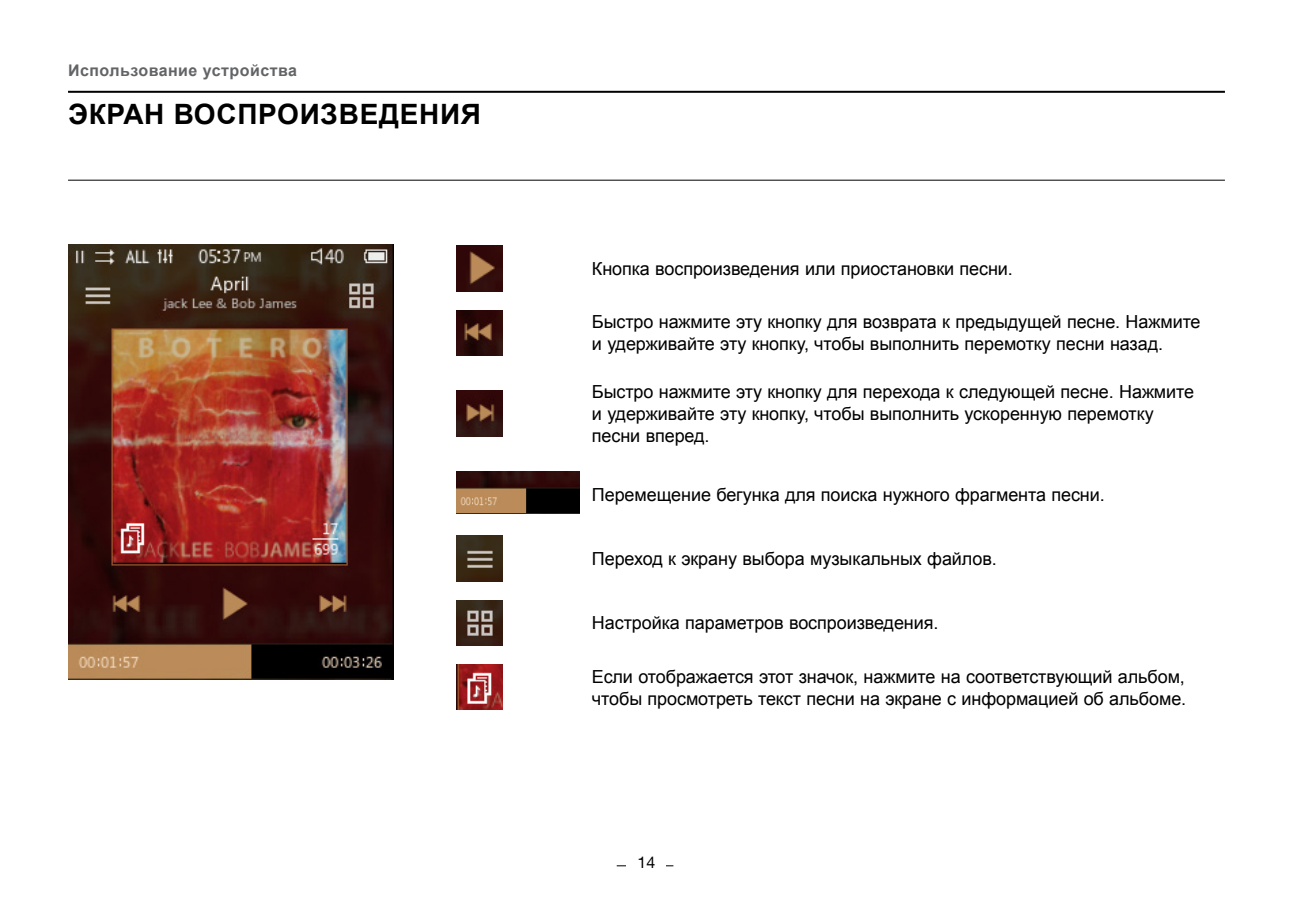
<style>
.page{position:relative;width:1293px;height:908px;background:#fff}
.page>*{position:absolute;margin:0;border:0;box-sizing:border-box;transform-origin:0 0}
.t1{font:700 28px "Arial";letter-spacing:.025em;color:#000}
.t2{font:18px/22px "Arial";letter-spacing:-.005em;color:#000}
.t3{font:700 16px "Arial";letter-spacing:.03em;color:#636466}
.t4{font:16px "Helvetica Neue LT Pro";color:#000}
</style>
<div class="page">
<hr style="left:68px;top:179px;width:1157px;height:2px;background:#000">
<hr style="left:68px;top:91px;width:1157px;height:2px;background:#000">
<hr style="left:617px;top:864px;width:56px;height:2px;background:#000">
<div style="left:626px;top:856px;width:40px;height:23px;background:#fff"></div>
<img style="left:457px;top:245px;width:45px;height:46px">
<img style="left:457px;top:310px;width:45px;height:45px">
<img style="left:457px;top:390px;width:45px;height:46px">
<img style="left:457px;top:535px;width:45px;height:46px">
<img style="left:457px;top:600px;width:45px;height:45px">
<img style="left:457px;top:664px;width:45px;height:45px">
<img style="left:68px;top:244px;width:326px;height:435px">
<img style="left:457px;top:471px;width:123px;height:42px">
<p class="t3" style="left:68px;top:60px;width:231px">Использование устройства</p>
<h1 class="t1" style="left:68px;top:95px;width:414px">Экран восп роизведения</h1>
<p class="t2" style="left:592px;top:258px;width:422px">Кнопка воспроизведения или приостановки песни.</p>
<p class="t2" style="left:592px;top:311px;width:610px">Быстро нажмите эту кнопку для возврата к предыдущей песне. Нажмите и удерживайте эту кнопку, чтобы выполнить перемотку песни назад.</p>
<p class="t2" style="left:592px;top:380px;width:604px">Быстро нажмите эту кнопку для перехода к следующей песне. Нажмите и удерживайте эту кнопку, чтобы выполнить ускоренную перемотку песни вперед.</p>
<p class="t2" style="left:592px;top:483px;width:514px">Перемещение бегунка для поиска нужного фрагмента песни.</p>
<p class="t2" style="left:592px;top:547px;width:406px">Переход к экрану выбора музыкальных файлов.</p>
<p class="t2" style="left:592px;top:612px;width:348px">Настройка параметров воспроизведения.</p>
<p class="t2" style="left:592px;top:665px;width:596px">Если отображается этот значок, нажмите на соответствующий альбом, чтобы просмотреть текст песни на экране с информацией об альбоме.</p>
<p class="t4" style="left:637px;top:852px;width:19px">14</p>
</div>
